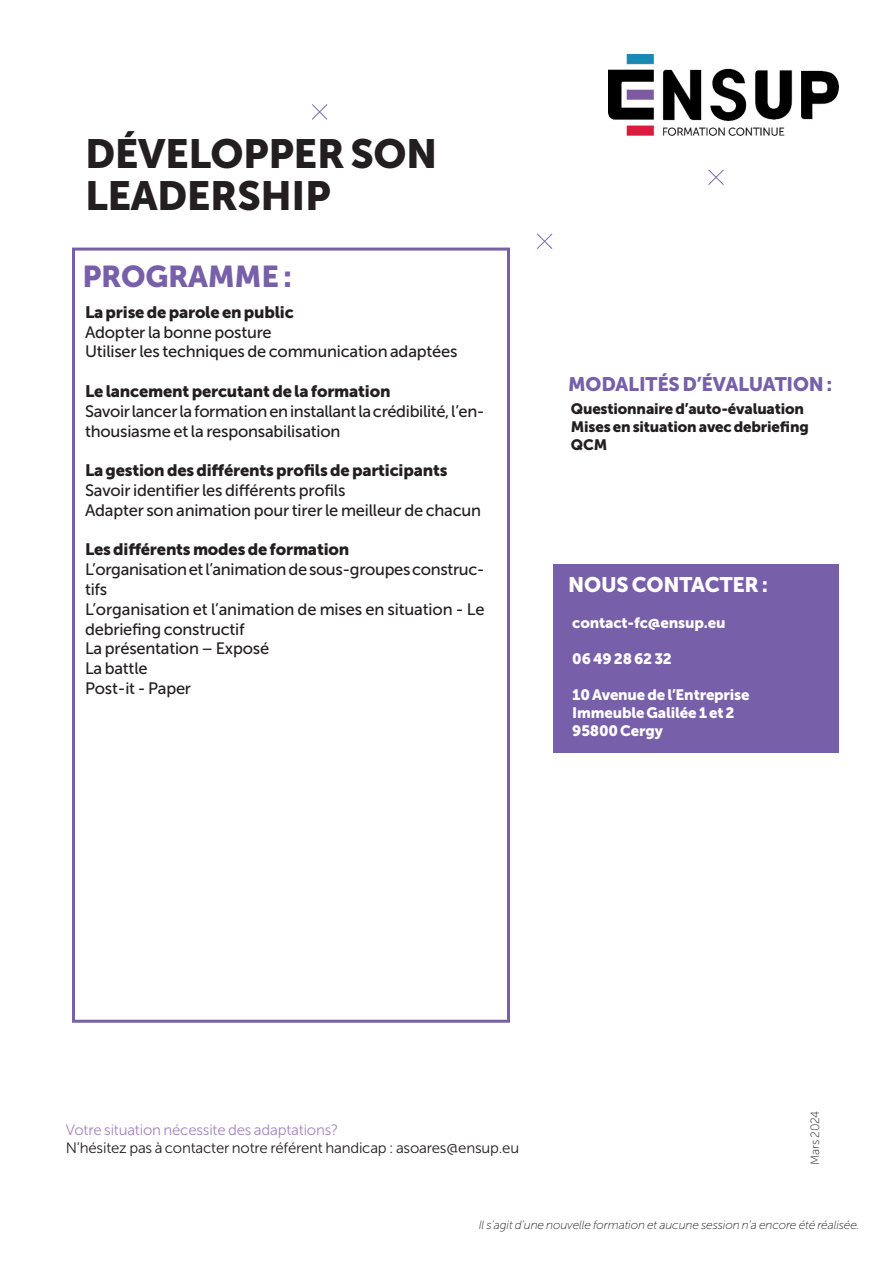
<style>
.page{position:relative;width:893px;height:1263px;background:#fff}
.page>*{position:absolute;margin:0;border:0;box-sizing:border-box;transform-origin:0 0}
.OK_Titre_1{font:40.5px/42px "Museo Sans 900";letter-spacing:-.01em;color:#231f20}
.OK_Titre_1_bis{font:30px "Museo Sans 900";letter-spacing:-.01em;color:#775fa9}
.OK_Titre_2{font:21px "Museo Sans 900";letter-spacing:-.01em;color:#fff}
.OK_Titre_1_bis-2{font:19.5px "Museo Sans 900";letter-spacing:-.01em;color:#775fa9}
.OK_txt_courant_justif{font:16.5px/19.8px "Museo Sans 500";letter-spacing:-.015em;color:#231f20}
.OK_txt_courant_justif-2{font:16.5px "Museo Sans 900";letter-spacing:-.01em;color:#231f20}
.OK_texte_courant_drap{font:15px/18px "Museo Sans 900";letter-spacing:-.01em;color:#fff}
.OK_texte_courant_drap-2{font:15px "Museo Sans 900";letter-spacing:-.01em;color:#231f20}
.OK_texte_courant_drap-3{font:15px "Museo Sans 300";letter-spacing:-.015em;color:#231f20}
.OK_texte_courant_drap-4{font:15px "Museo Sans 300";letter-spacing:-.015em;color:#a386be}
.OK_texte_courant_drap-5{font:italic 12px "Museo Sans 100";letter-spacing:-.015em;color:#231f20}
.OK_texte_courant_drap-6{font:12px "Museo Sans 100";letter-spacing:-.015em;color:#231f20}
</style>
<div class="page">
<svg style="left:312px;top:104px;width:15px;height:16px"></svg>
<svg style="left:708px;top:169px;width:16px;height:16px"></svg>
<img style="left:609px;top:54px;width:230px;height:81px">
<div style="left:72px;top:248px;width:438px;height:775px;border:3px solid #775fa9"></div>
<svg style="left:537px;top:233px;width:15px;height:16px"></svg>
<div style="left:553px;top:564px;width:286px;height:189px;background:#775fa9"></div>
<p class="OK_Titre_1" style="left:85px;top:132px;width:354px">DÉVELOPPER SON<br>LEADERSHIP</p>
<p class="OK_Titre_1_bis" style="left:82px;top:259px;width:211px">PROGRAMME :</p>
<p class="OK_txt_courant_justif-2" style="left:85px;top:303px;width:210px">La prise de parole en public</p>
<p class="OK_txt_courant_justif" style="left:85px;top:322px;width:188px">Adopter la bonne posture</p>
<p class="OK_txt_courant_justif" style="left:85px;top:342px;width:374px">Utiliser les techniques de communication adaptées</p>
<p class="OK_txt_courant_justif-2" style="left:85px;top:382px;width:307px">Le lancement percutant de la formation</p>
<p class="OK_txt_courant_justif" style="left:85px;top:401px;width:401px">Savoir lancer la formation en installant la crédibilité, l’en&shy;thousiasme et la responsabilisation</p>
<p class="OK_txt_courant_justif-2" style="left:85px;top:461px;width:364px">La gestion des différents profils de participants</p>
<p class="OK_txt_courant_justif" style="left:85px;top:480px;width:262px">Savoir identifier les différents profils</p>
<p class="OK_txt_courant_justif" style="left:85px;top:500px;width:398px">Adapter son animation pour tirer le meilleur de chacun</p>
<p class="OK_txt_courant_justif-2" style="left:85px;top:540px;width:266px">Les différents modes de formation</p>
<p class="OK_txt_courant_justif" style="left:85px;top:560px;width:401px">L’organisation et l’animation de sous-groupes construc&shy;tifs</p>
<p class="OK_txt_courant_justif" style="left:85px;top:599px;width:401px">L’organisation et l’animation de mises en situation - Le debriefing constructif</p>
<p class="OK_txt_courant_justif" style="left:85px;top:639px;width:186px">La présentation – Exposé</p>
<p class="OK_txt_courant_justif" style="left:85px;top:659px;width:64px">La battle</p>
<p class="OK_txt_courant_justif" style="left:85px;top:678px;width:108px">Post-it - Paper</p>
<p class="OK_Titre_1_bis-2" style="left:568px;top:373px;width:266px">MODALITÉS D’ÉVALUATION :</p>
<p class="OK_texte_courant_drap-2" style="left:571px;top:400px;width:235px">Questionnaire d’auto-évaluation</p>
<p class="OK_texte_courant_drap-2" style="left:571px;top:418px;width:239px">Mises en situation avec debriefing</p>
<p class="OK_texte_courant_drap-2" style="left:571px;top:436px;width:38px">QCM</p>
<p class="OK_Titre_2" style="left:568px;top:573px;width:201px">NOUS CONTACTER :</p>
<p class="OK_texte_courant_drap" style="left:572px;top:613px;width:155px">contact-fc@ensup.eu</p>
<p class="OK_texte_courant_drap" style="left:572px;top:649px;width:101px">06 49 28 62 32</p>
<p class="OK_texte_courant_drap" style="left:572px;top:685px;width:179px">10 Avenue de l’Entreprise<br>Immeuble Galilée 1 et 2</p>
<p class="OK_texte_courant_drap" style="left:572px;top:721px;width:92px">95800 Cergy</p>
<p class="OK_texte_courant_drap-4" style="left:66px;top:1122px;width:274px">Votre situation nécessite des adaptations?</p>
<p class="OK_texte_courant_drap-3" style="left:66px;top:1140px;width:455px">N’hésitez pas à contacter notre référent handicap : asoares@ensup.eu</p>
<p class="OK_texte_courant_drap-6" style="left:809px;top:1165px;width:56px;rotate:-90deg">Mars 2024</p>
<p class="OK_texte_courant_drap-5" style="left:479px;top:1219px;width:383px">Il s’agit d’une nouvelle formation et aucune session n’a encore été réalisée.</p>
</div>
